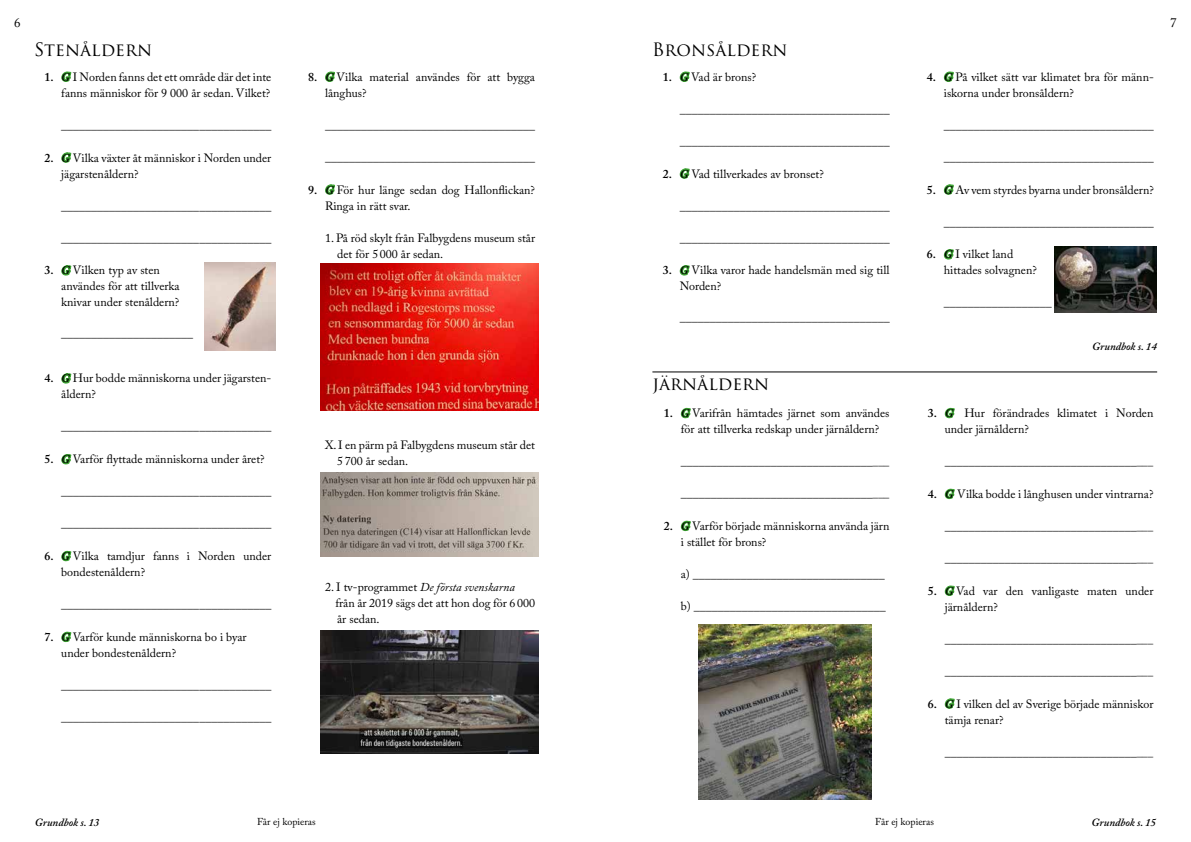
<style>
.page{position:relative;width:1191px;height:842px;background:#fff}
.page>*{position:absolute;margin:0;border:0;box-sizing:border-box;transform-origin:0 0}
.t1{font:18px "Trajan Pro 3";color:#000}
.t2{font:13px "Adobe Caslon Pro";color:#000}
.t3{font:12px/16px "Adobe Caslon Pro";color:#000}
.t4{font:italic 600 11px "Adobe Caslon Pro";color:#000}
.t5{font:10px "Adobe Caslon Pro";color:#000}
.s1{font-weight:600}
.s2{font-weight:600;font-style:italic;color:#3fa535}
.s3{font-style:italic}
.s4{font-size:11px}
</style>
<div class="page">
<img style="left:321px;top:263px;width:218px;height:148px">
<img style="left:321px;top:631px;width:218px;height:122px">
<hr style="left:652px;top:372px;width:505px;height:1px;background:#000">
<img style="left:204px;top:262px;width:71px;height:89px">
<img style="left:1054px;top:247px;width:103px;height:65px">
<img style="left:698px;top:624px;width:173px;height:175px">
<img style="left:321px;top:472px;width:218px;height:84px">
<p class="t2" style="left:14px;top:15px;width:8px">6</p>
<p class="t2" style="left:1170px;top:15px;width:8px">7</p>
<h1 class="t1" style="left:34px;top:37px;width:120px">Stenåldern</h1>
<p class="t3" style="left:44px;top:69px;width:228px;text-align:right"><span class="s1">1.</span> <span class="s2">G</span> I Norden fanns det ett område där det inte fanns människor för 9 000 år sedan. Vilket?</p>
<p class="t3" style="left:61px;top:117px;width:211px">___________________________________</p>
<p class="t3" style="left:61px;top:149px;width:211px;text-indent:-17px"><span class="s1">2.</span> <span class="s2">G</span> Vilka växter åt människor i Norden under jägarstenåldern?</p>
<p class="t3" style="left:61px;top:197px;width:211px">___________________________________</p>
<p class="t3" style="left:61px;top:229px;width:211px">___________________________________</p>
<p class="t3" style="left:61px;top:262px;width:120px;text-indent:-17px"><span class="s1">3.</span> <span class="s2">G</span> Vilken typ av sten användes för att tillverka knivar under stenåldern?</p>
<p class="t3" style="left:61px;top:325px;width:133px">______________________</p>
<p class="t3" style="left:61px;top:370px;width:211px;text-indent:-17px"><span class="s1">4.</span> <span class="s2">G</span> Hur bodde människorna under jägarsten&shy;åldern?</p>
<p class="t3" style="left:61px;top:418px;width:211px">___________________________________</p>
<p class="t3" style="left:44px;top:451px;width:222px"><span class="s1">5.</span> <span class="s2">G</span> Varför flyttade människorna under året?</p>
<p class="t3" style="left:61px;top:483px;width:211px">___________________________________</p>
<p class="t3" style="left:61px;top:515px;width:211px">___________________________________</p>
<p class="t3" style="left:61px;top:548px;width:211px;text-indent:-17px"><span class="s1">6.</span> <span class="s2">G</span> Vilka tamdjur fanns i Norden under bondestenåldern?</p>
<p class="t3" style="left:61px;top:596px;width:211px">___________________________________</p>
<p class="t3" style="left:61px;top:629px;width:187px;text-indent:-17px"><span class="s1">7.</span> <span class="s2">G</span> Varför kunde människorna bo i byar under bondestenåldern?</p>
<p class="t3" style="left:61px;top:677px;width:211px">___________________________________</p>
<p class="t3" style="left:61px;top:709px;width:211px">___________________________________</p>
<p class="t3" style="left:325px;top:69px;width:212px;text-indent:-17px"><span class="s1">8.</span> <span class="s2">G</span> Vilka material användes för att bygga långhus?</p>
<p class="t3" style="left:325px;top:117px;width:211px">___________________________________</p>
<p class="t3" style="left:325px;top:149px;width:211px">___________________________________</p>
<p class="t3" style="left:325px;top:181px;width:212px;text-indent:-17px"><span class="s1">9.</span> <span class="s2">G</span> För hur länge sedan dog Hallonflickan?<br>Ringa in rätt svar.</p>
<p class="t3" style="left:337px;top:230px;width:199px;text-indent:-12px">1. På röd skylt från Falbygdens museum står det för 5000 år sedan.</p>
<p class="t3" style="left:337px;top:436px;width:199px;text-indent:-12px">X. I en pärm på Falbygdens museum står det<br>5 700 år sedan.</p>
<p class="t3" style="left:335px;top:579px;width:201px;text-indent:-10px">2. I tv-programmet <span class="s3">De första svenskarna </span>från år 2019 sägs det att hon dog för 6000 år sedan.</p>
<h1 class="t1" style="left:652px;top:37px;width:137px">Bronsåldern</h1>
<p class="t3" style="left:663px;top:69px;width:95px"><span class="s1">1.</span> <span class="s2">G</span> Vad är brons?</p>
<p class="t3" style="left:679px;top:101px;width:211px">___________________________________</p>
<p class="t3" style="left:679px;top:133px;width:211px">___________________________________</p>
<p class="t3" style="left:663px;top:165px;width:163px"><span class="s1">2.</span> <span class="s2">G</span> Vad tillverkades av bronset?</p>
<p class="t3" style="left:679px;top:197px;width:211px">___________________________________</p>
<p class="t3" style="left:679px;top:229px;width:211px">___________________________________</p>
<p class="t3" style="left:679px;top:262px;width:211px;text-indent:-17px"><span class="s1">3.</span> <span class="s2">G</span> Vilka varor hade handelsmän med sig till<br>Norden?</p>
<p class="t3" style="left:679px;top:309px;width:211px">___________________________________</p>
<h1 class="t1" style="left:652px;top:372px;width:118px">järnåldern</h1>
<p class="t3" style="left:664px;top:405px;width:227px;text-align:center"><span class="s1">1.</span> <span class="s2">G</span> Varifrån hämtades järnet som användes för att tillverka redskap under järnåldern?</p>
<p class="t3" style="left:681px;top:453px;width:210px">________________________________<span class="s4">___</span></p>
<p class="t3" style="left:681px;top:485px;width:210px">________________________________<span class="s4">___</span></p>
<p class="t3" style="left:681px;top:518px;width:210px;text-indent:-17px"><span class="s1">2.</span> <span class="s2">G</span> Varför började människorna använda järn i stället för brons?</p>
<p class="t3" style="left:681px;top:566px;width:206px">a) ________________________________</p>
<p class="t3" style="left:681px;top:598px;width:207px">b) ________________________________</p>
<p class="t3" style="left:943px;top:69px;width:212px;text-indent:-17px"><span class="s1">4.</span> <span class="s2">G</span> På vilket sätt var klimatet bra för männ&shy;iskorna under bronsåldern?</p>
<p class="t3" style="left:943px;top:117px;width:211px">___________________________________</p>
<p class="t3" style="left:943px;top:149px;width:211px">___________________________________</p>
<p class="t3" style="left:927px;top:181px;width:228px"><span class="s1">5.</span> <span class="s2">G</span> Av vem styrdes byarna under bronsåldern?</p>
<p class="t3" style="left:943px;top:213px;width:211px">___________________________________</p>
<p class="t3" style="left:943px;top:246px;width:94px;text-indent:-17px"><span class="s1">6.</span> <span class="s2">G</span> I vilket land hittades solvagnen?</p>
<p class="t3" style="left:943px;top:294px;width:109px">__________________</p>
<p class="t4" style="left:1092px;top:340px;width:66px">Grundbok s. 14</p>
<p class="t3" style="left:944px;top:405px;width:210px;text-indent:-17px"><span class="s1">3.</span> <span class="s2">G</span> Hur förändrades klimatet i Norden under järnåldern?</p>
<p class="t3" style="left:944px;top:453px;width:210px">________________________________<span class="s4">___</span></p>
<p class="t3" style="left:928px;top:486px;width:227px"><span class="s1">4.</span> <span class="s2">G</span> Vilka bodde i långhusen under vintrarna?</p>
<p class="t3" style="left:944px;top:518px;width:210px">________________________________<span class="s4">___</span></p>
<p class="t3" style="left:944px;top:550px;width:210px">________________________________<span class="s4">___</span></p>
<p class="t3" style="left:944px;top:583px;width:210px;text-indent:-17px"><span class="s1">5.</span> <span class="s2">G</span> Vad var den vanligaste maten under järnåldern?</p>
<p class="t3" style="left:944px;top:631px;width:210px">________________________________<span class="s4">___</span></p>
<p class="t3" style="left:944px;top:663px;width:210px">________________________________<span class="s4">___</span></p>
<p class="t3" style="left:944px;top:695px;width:210px;text-indent:-17px"><span class="s1">6.</span> <span class="s2">G</span> I vilken del av Sverige började människor tämja renar?</p>
<p class="t3" style="left:944px;top:743px;width:210px">________________________________<span class="s4">___</span></p>
<p class="t4" style="left:35px;top:815px;width:66px">Grundbok s. 13</p>
<p class="t5" style="left:257px;top:816px;width:60px">Får ej kopieras</p>
<p class="t5" style="left:875px;top:816px;width:60px">Får ej kopieras</p>
<p class="t4" style="left:1091px;top:815px;width:66px">Grundbok s. 15</p>
</div>
